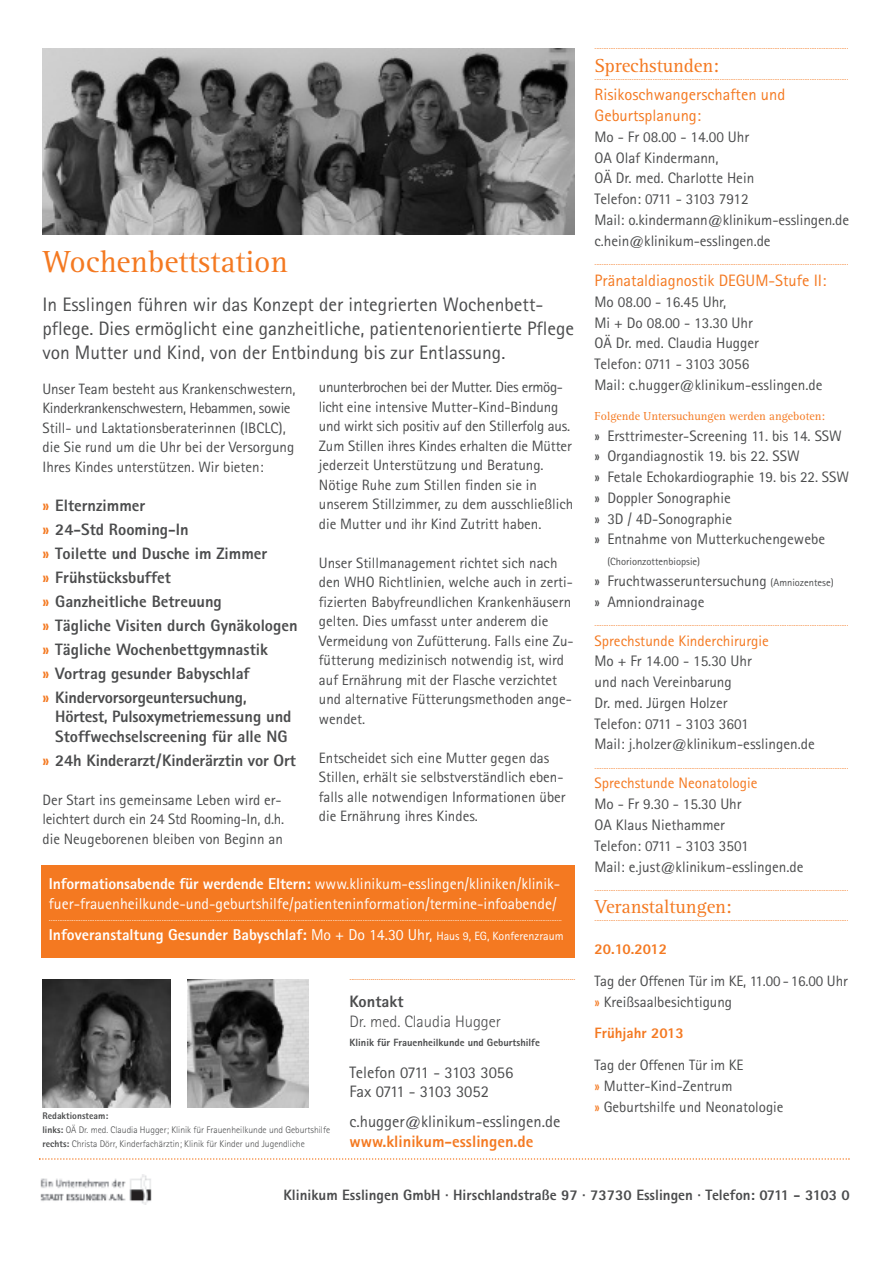
<style>
.page{position:relative;width:893px;height:1263px;background:#fff}
.page>*{position:absolute;margin:0;border:0;box-sizing:border-box;transform-origin:0 0}
.t1{font:31.5px "Rotis Serif";color:#f47921}
.t2{font:19.5px/24px "Rotis Sans Serif";color:#4b4c4d}
.t3{font:19.5px "Rotis Serif";letter-spacing:-.005em;color:#f47921}
.t4{font:800 16.5px/24px "Rotis Sans Serif";color:#4b4c4d}
.t5{font:16.5px/20.7px "Rotis Sans Serif";color:#f47921}
.t6{font:16.5px/19.5px "Rotis Sans Serif";color:#4b4c4d}
.t7{font:800 16.5px "Rotis Sans Serif";color:#f47921}
.t8{font:300 16.5px "Rotis Sans Serif";color:#4b4c4d}
.t9{font:15.75px/19.5px "Rotis Sans Serif";color:#fff}
.t10{font:800 15.75px "Rotis Sans Serif";color:#fff}
.t11{font:15.15px/20.7px "Rotis Sans Serif";color:#4b4c4d}
.t12{font:15.15px "Rotis Sans Serif";color:#f47921}
.t13{font:15px/19.5px "Rotis Sans Serif";color:#4b4c4d}
.t14{font:800 15px "Rotis Sans Serif";color:#4b4c4d}
.t15{font:800 15px "Rotis Sans Serif";color:#f47921}
.t16{font:12px "Rotis Serif";color:#f47921}
.t17{font:300 10.5px "Rotis Sans Serif";color:#f47921}
.t18{font:800 10.5px "Rotis Sans Serif";color:#4b4c4d}
.t19{font:10.5px "Rotis Sans Serif";color:#4b4c4d}
.t20{font:300 9.6px "Rotis Sans Serif";color:#f47921}
.t21{font:300 9.6px "Rotis Sans Serif";color:#fff}
.t22{font:300 9.6px/14.4px "Rotis Sans Serif";color:#4b4c4d}
.s1{color:#f47921}
.s2{font-weight:800}
.s3{font-weight:400}
.s4{font-weight:400;font-size:12px}
.s5{font-size:10.5px}
</style>
<div class="page">
<img style="left:40px;top:1174px;width:112px;height:31px">
<svg style="left:39px;top:1158px;width:811px;height:2px"></svg>
<img style="left:43px;top:49px;width:531px;height:185px">
<div style="left:41px;top:865px;width:533px;height:92px;background:#f47921"></div>
<img style="left:43px;top:980px;width:127px;height:127px">
<img style="left:188px;top:980px;width:121px;height:127px">
<h1 class="t1" style="left:43px;top:251px;width:247px">Wochenbettstation</h1>
<h2 class="t2" style="left:43px;top:295px;width:533px">In Esslingen führen wir das Konzept der integrierten Wochenbett&shy;pflege. Dies ermöglicht eine ganzheitliche, patientenorientierte Pflege von Mutter und Kind, von der Entbindung bis zur Entlassung.</h2>
<p class="t13" style="left:43px;top:380px;width:255px">Unser Team besteht aus Krankenschwestern, Kinderkrankenschwestern, Hebammen, sowie Still- und Laktationsberaterinnen (IBCLC), die Sie rund um die Uhr bei der Versorgung Ihres Kindes unterstützen. Wir bieten:</p>
<p class="t4" style="left:43px;top:495px;width:257px"><span class="s1">»</span> Elternzimmer<br><span class="s1">»</span> 24-Std Rooming-In<br><span class="s1">»</span> Toilette und Dusche im Zimmer<br><span class="s1">»</span> Frühstücksbuffet<br><span class="s1">»</span> Ganzheitliche Betreuung<br><span class="s1">»</span> Tägliche Visiten durch Gynäkologen <span class="s1">»</span> Tägliche Wochenbettgymnastik<br><span class="s1">»</span> Vortrag gesunder Babyschlaf<br><span class="s1">»</span> Kindervorsorgeuntersuchung,</p>
<p class="t4" style="left:55px;top:708px;width:238px;line-height:19.5px">Hörtest, Pulsoxymetriemessung und<br>Stoffwechselscreening für alle NG</p>
<p class="t4" style="left:43px;top:750px;width:255px"><span class="s1">»</span> 24h Kinderarzt/Kinderärztin vor Ort</p>
<p class="t13" style="left:43px;top:791px;width:243px">Der Start ins gemeinsame Leben wird er&shy;leichtert durch ein 24 Std Rooming-In, d.h. die Neugeborenen bleiben von Beginn an</p>
<p class="t13" style="left:319px;top:379px;width:256px">ununterbrochen bei der Mutter. Dies ermög&shy;licht eine intensive Mutter-Kind-Bindung und wirkt sich positiv auf den Stillerfolg aus.<br>Zum Stillen ihres Kindes erhalten die Mütter jederzeit Unterstützung und Beratung.<br>Nötige Ruhe zum Stillen finden sie in unserem Stillzimmer, zu dem ausschließlich die Mutter und ihr Kind Zutritt haben.</p>
<p class="t13" style="left:319px;top:554px;width:256px">Unser Stillmanagement richtet sich nach den WHO Richtlinien, welche auch in zerti&shy;fizierten Babyfreundlichen Krankenhäusern gelten. Dies umfasst unter anderem die Vermeidung von Zufütterung. Falls eine Zu&shy;fütterung medizinisch notwendig ist, wird auf Ernährung mit der Flasche verzichtet und alternative Fütterungsmethoden ange&shy;wendet.</p>
<p class="t13" style="left:319px;top:749px;width:248px">Entscheidet sich eine Mutter gegen das Stillen, erhält sie selbstverständlich eben&shy;falls alle notwendigen Informationen über die Ernährung ihres Kindes.</p>
<p class="t9" style="left:49px;top:876px;width:513px"><span class="s2">Informationsabende für werdende Eltern:</span> www.klinikum-esslingen/kliniken/klinik&shy;fuer-frauenheilkunde-und-geburtshilfe/patienteninformation/termine-infoabende/</p>
<p class="t21" style="left:49px;top:914px;width:516px">...................................................................................................................................................................................................................................................................................................<span class="s1">.</span></p>
<p class="t10" style="left:49px;top:929px;width:516px">Infoveranstaltung Gesunder Babyschlaf: <span class="s3">Mo + Do 14.30 Uhr,</span> <span class="s4">Haus 9, EG, Konferenzraum</span></p>
<p class="t22" style="left:43px;top:1109px;width:289px"><span class="s2">Redaktionsteam:<br>links:</span> OÄ Dr. med. Claudia Hugger; Klinik für Frauenheilkunde und Geburtshilfe <span class="s2">rechts:</span> Christa Dörr, Kinderfachärztin; Klinik für Kinder und Jugendliche</p>
<p class="t17" style="left:349px;top:973px;width:228px">.....................................................................................................................</p>
<p class="t4" style="left:349px;top:991px;width:56px">Kontakt</p>
<p class="t8" style="left:349px;top:1015px;width:153px">Dr. med. Claudia Hugger</p>
<p class="t18" style="left:349px;top:1039px;width:192px">Klinik für Frauenheilkunde und Geburtshilfe</p>
<p class="t6" style="left:349px;top:1064px;width:165px">Telefon 0711 - 3103 3056<br>Fax 0711 - 3103 3052</p>
<p class="t6" style="left:349px;top:1114px;width:212px">c.hugger@klinikum-esslingen.de</p>
<p class="t7" style="left:349px;top:1135px;width:185px">www.klinikum-esslingen.de</p>
<p class="t20" style="left:595px;top:43px;width:255px">................................................................................................................................................</p>
<h2 class="t3" style="left:595px;top:59px;width:126px">Sprechstunden:</h2>
<p class="t20" style="left:595px;top:73px;width:255px">................................................................................................................................................</p>
<p class="t5" style="left:595px;top:86px;width:192px">Risikoschwangerschaften und<br>Geburtsplanung:</p>
<p class="t11" style="left:595px;top:128px;width:256px">Mo - Fr 08.00 - 14.00 Uhr<br>OA Olaf Kindermann,<br>OÄ Dr. med. Charlotte Hein<br>Telefon: 0711 - 3103 7912<br>Mail: o.kindermann@klinikum-esslingen.de c.hein@klinikum-esslingen.de</p>
<p class="t20" style="left:595px;top:259px;width:255px">................................................................................................................................................</p>
<p class="t5" style="left:595px;top:272px;width:233px">Pränataldiagnostik DEGUM-Stufe II:</p>
<p class="t11" style="left:595px;top:293px;width:230px">Mo 08.00 - 16.45 Uhr,<br>Mi + Do 08.00 - 13.30 Uhr<br>OÄ Dr. med. Claudia Hugger<br>Telefon: 0711 - 3103 3056<br>Mail: c.hugger@klinikum-esslingen.de</p>
<p class="t16" style="left:595px;top:412px;width:232px">Folgende Untersuchungen werden angeboten:</p>
<p class="t11" style="left:595px;top:427px;width:256px">» Ersttrimester-Screening 11. bis 14. SSW » Organdiagnostik 19. bis 22. SSW<br>» Fetale Echokardiographie 19. bis 22. SSW » Doppler Sonographie<br>» 3D / 4D-Sonographie<br>» Entnahme von Mutterkuchengewebe</p>
<p class="t19" style="left:607px;top:558px;width:94px">(Chorionzottenbiopsie)</p>
<p class="t11" style="left:595px;top:572px;width:241px">» Fruchtwasseruntersuchung <span class="s5">(Amniozentese) </span>» Amniondrainage</p>
<p class="t20" style="left:595px;top:619px;width:255px">................................................................................................................................................</p>
<p class="t12" style="left:595px;top:635px;width:176px">Sprechstunde Kinderchirurgie</p>
<p class="t11" style="left:595px;top:652px;width:222px">Mo + Fr 14.00 - 15.30 Uhr<br>und nach Vereinbarung<br>Dr. med. Jürgen Holzer<br>Telefon: 0711 - 3103 3601<br>Mail: j.holzer@klinikum-esslingen.de</p>
<p class="t20" style="left:595px;top:762px;width:255px">................................................................................................................................................</p>
<p class="t12" style="left:595px;top:778px;width:165px">Sprechstunde Neonatologie</p>
<p class="t11" style="left:595px;top:795px;width:210px">Mo - Fr 9.30 - 15.30 Uhr<br>OA Klaus Niethammer<br>Telefon: 0711 - 3103 3501<br>Mail: e.just@klinikum-esslingen.de</p>
<p class="t20" style="left:595px;top:884px;width:255px">................................................................................................................................................</p>
<h2 class="t3" style="left:595px;top:900px;width:139px">Veranstaltungen:</h2>
<p class="t20" style="left:595px;top:915px;width:255px">................................................................................................................................................</p>
<p class="t15" style="left:595px;top:944px;width:74px">20.10.2012</p>
<p class="t13" style="left:595px;top:972px;width:255px;line-height:21px">Tag der Offenen Tür im KE, 11.00 - 16.00 Uhr <span class="s1">»</span> Kreißsaalbesichtigung</p>
<p class="t15" style="left:595px;top:1028px;width:91px">Frühjahr 2013</p>
<p class="t13" style="left:595px;top:1056px;width:190px;line-height:21px">Tag der Offenen Tür im KE<br><span class="s1">»</span> Mutter-Kind-Zentrum<br><span class="s1">»</span> Geburtshilfe und Neonatologie</p>
<p class="t14" style="left:283px;top:1190px;width:568px">Klinikum Esslingen GmbH · Hirschlandstraße 97 · 73730 Esslingen · Telefon: 0711 - 3103 0</p>
</div>
